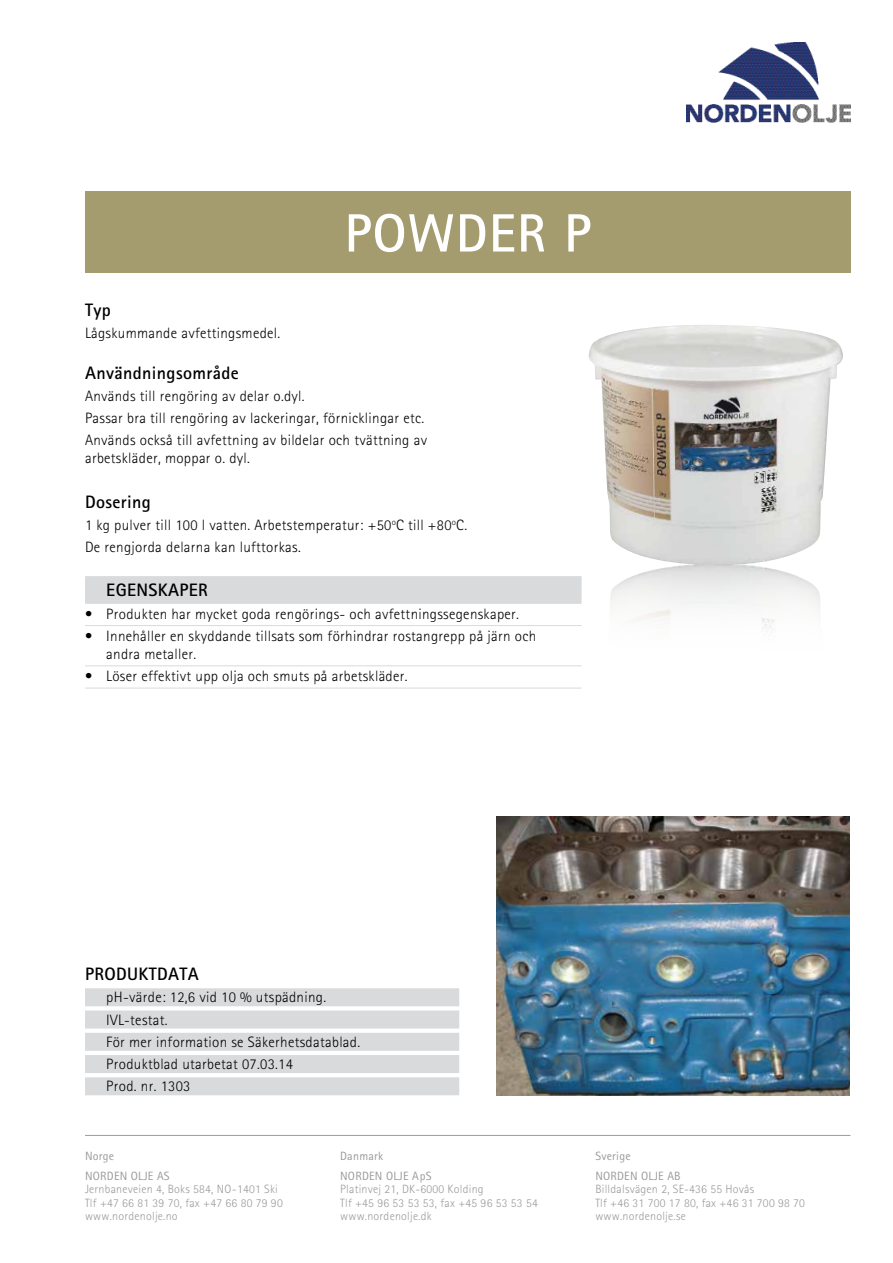
<style>
.page{position:relative;width:893px;height:1263px;background:#fff}
.page>*{position:absolute;margin:0;border:0;box-sizing:border-box;transform-origin:0 0}
.t1{font:700 54px "Rotis Sans Serif";letter-spacing:.02em;color:#fff}
.t2{font:700 18px "Rotis Sans Serif";letter-spacing:.02em;color:#000}
.t3{font:300 15px/22.2px "Rotis Sans Serif";letter-spacing:.02em;color:#000}
.t4{font:300 12px/13.5px "Rotis Sans Serif";letter-spacing:.02em;color:#9a9a9d}
.t5{font:12px/20px "Rotis Sans Serif";letter-spacing:.02em;color:#9a9a9d}
</style>
<div class="page">
<img style="left:610px;top:565px;width:210px;height:64px">
<hr style="left:85px;top:1135px;width:765px;height:1px;background:#9a9a9d">
<img style="left:496px;top:817px;width:354px;height:279px">
<div style="left:85px;top:191px;width:765px;height:82px;background:#a49b6e"></div>
<img style="left:686px;top:43px;width:164px;height:79px">
<img style="left:588px;top:325px;width:255px;height:240px">
<div style="left:85px;top:988px;width:374px;height:18px;background:#d9dadb"></div>
<div style="left:85px;top:1010px;width:374px;height:18px;background:#d9dadb"></div>
<div style="left:85px;top:1033px;width:374px;height:18px;background:#d9dadb"></div>
<div style="left:85px;top:1055px;width:374px;height:18px;background:#d9dadb"></div>
<div style="left:85px;top:1077px;width:374px;height:18px;background:#d9dadb"></div>
<div style="left:85px;top:576px;width:497px;height:27px;background:#d9dadb"></div>
<hr style="left:85px;top:603px;width:497px;height:1px;background:#d9dadb">
<hr style="left:85px;top:625px;width:497px;height:1px;background:#d9dadb">
<hr style="left:85px;top:665px;width:497px;height:1px;background:#d9dadb">
<hr style="left:85px;top:688px;width:497px;height:1px;background:#d9dadb">
<h1 class="t1" style="left:344px;top:199px;width:248px">POWDER P</h1>
<p class="t2" style="left:85px;top:299px;width:27px">Typ</p>
<p class="t3" style="left:85px;top:322px;width:197px">Lågskummande avfettingsmedel.</p>
<p class="t2" style="left:85px;top:361px;width:155px">Användningsområde</p>
<p class="t3" style="left:85px;top:385px;width:344px">Används till rengöring av delar o.dyl.<br>Passar bra till rengöring av lackeringar, förnicklingar etc.<br>Används också till avfettning av bildelar och tvättning av</p>
<p class="t3" style="left:85px;top:447px;width:166px">arbetskläder, moppar o. dyl.</p>
<p class="t2" style="left:85px;top:490px;width:67px">Dosering</p>
<p class="t3" style="left:85px;top:514px;width:384px">1 kg pulver till 100 l vatten. Arbetstemperatur: +50<sup>o</sup>C till +80<sup>o</sup>C.<br>De rengjorda delarna kan lufttorkas.</p>
<p class="t2" style="left:106px;top:579px;width:103px">EGENSKAPER</p>
<p class="t3" style="left:85px;top:602px;width:435px">• Produkten har mycket goda rengörings- och avfettningssegenskaper.</p>
<p class="t3" style="left:106px;top:627px;width:432px;line-height:18px;text-indent:-21px">• Innehåller en skyddande tillsats som förhindrar rostangrepp på järn och andra metaller.</p>
<p class="t3" style="left:85px;top:665px;width:324px">• Löser effektivt upp olja och smuts på arbetskläder.</p>
<p class="t2" style="left:85px;top:963px;width:115px">PRODUKTDATA</p>
<p class="t3" style="left:106px;top:986px;width:255px">pH-värde: 12,6 vid 10 % utspädning.<br>IVL-testat.<br>För mer information se Säkerhetsdatablad.<br>Produktblad utarbetat 07.03.14<br>Prod. nr. 1303</p>
<p class="t5" style="left:85px;top:1146px;width:86px">Norge<br>NORDEN OLJE AS</p>
<p class="t4" style="left:85px;top:1183px;width:199px">Jernbaneveien 4, Boks 584, NO-1401 Ski<br>Tlf +47 66 81 39 70, fax +47 66 80 79 90 www.nordenolje.no</p>
<p class="t5" style="left:340px;top:1146px;width:93px">Danmark<br>NORDEN OLJE ApS</p>
<p class="t4" style="left:340px;top:1183px;width:199px">Platinvej 21, DK-6000 Kolding<br>Tlf +45 96 53 53 53, fax +45 96 53 53 54 www.nordenolje.dk</p>
<p class="t5" style="left:595px;top:1146px;width:87px">Sverige<br>NORDEN OLJE AB</p>
<p class="t4" style="left:595px;top:1183px;width:211px">Billdalsvägen 2, SE-436 55 Hovås<br>Tlf +46 31 700 17 80, fax +46 31 700 98 70 www.nordenolje.se</p>
</div>
